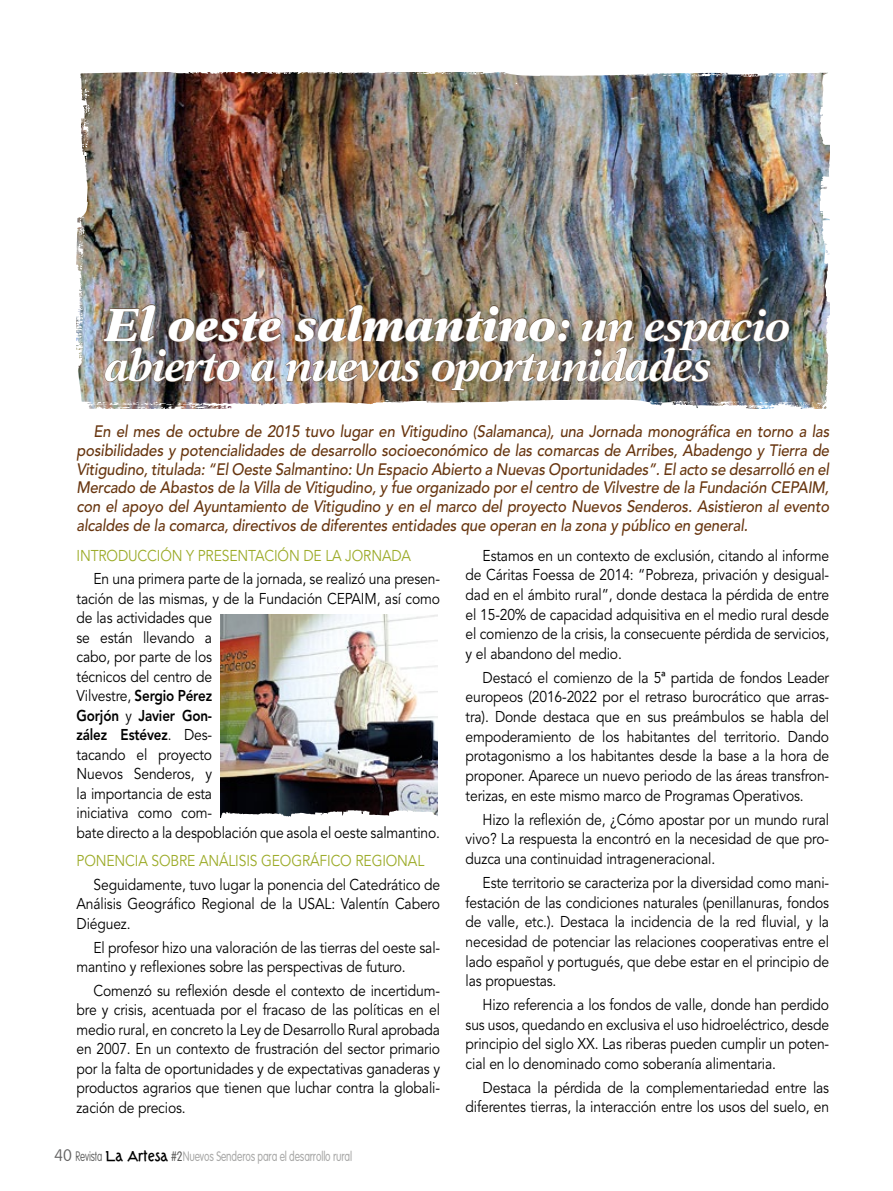
<style>
.page{position:relative;width:893px;height:1191px;background:#fff}
.page>*{position:absolute;margin:0;border:0;box-sizing:border-box;transform-origin:0 0}
.t1{font:italic 900 46.5px "New Aster";color:#fff;scale:.96 1}
.t2{font:italic 700 43.5px "New Aster";letter-spacing:-.03em;color:#fff;scale:.96 1}
.t3{font:italic 500 16.5px/18.8px "Avenir";letter-spacing:-.01em;color:#683610;text-align:justify;scale:.9 1}
.t4{font:15.6px/19.5px "Avenir";letter-spacing:-.01em;color:#000;text-align:justify;scale:.89 1}
.t5{font:15.6px "Avenir";letter-spacing:-.01em;color:#9cab28;scale:.89 1}
.t6{font:300 13.5px "VAG Rounded";letter-spacing:-.01em;color:#a8a8a7;scale:.75 1}
.s1{font-size:43.5px}
.s2{font-weight:700;font-size:43.5px}
.s3{font-weight:800}
.s4{font-weight:100;font-size:16.5px;color:#646363}
.s5{font-weight:100;color:#575756}
.s6{font-family:"Tork";font-weight:700;color:#000}
.s7{color:#575756}
</style>
<div class="page">
<img style="left:76px;top:72px;width:754px;height:337px">
<svg style="left:770px;top:74px;width:25px;height:3px"></svg>
<svg style="left:460px;top:72px;width:21px;height:3px"></svg>
<svg style="left:711px;top:73px;width:16px;height:3px"></svg>
<svg style="left:662px;top:73px;width:38px;height:4px"></svg>
<svg style="left:83px;top:74px;width:7px;height:26px"></svg>
<img style="left:88px;top:399px;width:690px;height:10px">
<svg style="left:805px;top:75px;width:12px;height:2px"></svg>
<svg style="left:787px;top:402px;width:37px;height:7px"></svg>
<img style="left:103px;top:304px;width:687px;height:87px">
<img style="left:221px;top:614px;width:217px;height:195px">
<svg style="left:221px;top:809px;width:217px;height:9px"></svg>
<h1 class="t1" style="left:105px;top:296px;width:716px">El oeste salmantino<span class="s1">:</span> <span class="s2">un espacio</span></h1>
<h2 class="t2" style="left:105px;top:340px;width:634px">abierto a nuevas oportunidades</h2>
<p class="t3" style="left:77px;top:422px;width:838px;text-indent:17px">En el mes de octubre de 2015 tuvo lugar en Vitigudino (Salamanca), una Jornada monográfica en torno a las posibilidades y potencialidades de desarrollo socioeconómico de las comarcas de Arribes, Abadengo y Tierra de Vitigudino, titulada: “El Oeste Salmantino: Un Espacio Abierto a Nuevas Oportunidades”. El acto se desarrolló en el Mercado de Abastos de la Villa de Vitigudino, y fue organizado por el centro de Vilvestre de la Fundación CEPAIM, con el apoyo del Ayuntamiento de Vitigudino y en el marco del proyecto Nuevos Senderos. Asistieron al evento alcaldes de la comarca, directivos de diferentes entidades que operan en la zona y público en general.</p>
<p class="t5" style="left:77px;top:546px;width:377px">INTRODUCCIÓN Y PRESENTACIÓN DE LA JORNADA</p>
<p class="t4" style="left:77px;top:569px;width:410px;text-align:left;text-indent:17px">En una primera parte de la jornada, se realizó una presen&shy;tación de las mismas, y de la Fundación CEPAIM, así como de las actividades que<br>se están llevando a<br>cabo, por parte de los<br>técnicos del centro de<br>Vilvestre, <span class="s3">Sergio Pérez<br>Gorjón</span> y <span class="s3">Javier Gon-<br>zález Estévez</span>. Des-<br>tacando el proyecto<br>Nuevos Senderos, y<br>la importancia de esta<br>iniciativa como com-<br>bate directo a la despoblación que asola el oeste salmantino.</p>
<p class="t5" style="left:77px;top:851px;width:392px">PONENCIA SOBRE ANÁLISIS GEOGRÁFICO REGIONAL</p>
<p class="t4" style="left:77px;top:875px;width:410px;text-indent:17px">Seguidamente, tuvo lugar la ponencia del Catedrático de Análisis Geográfico Regional de la USAL: Valentín Cabero Diéguez.</p>
<p class="t4" style="left:77px;top:937px;width:410px;text-indent:17px">El profesor hizo una valoración de las tierras del oeste sal&shy;mantino y reflexiones sobre las perspectivas de futuro.</p>
<p class="t4" style="left:77px;top:981px;width:410px;text-indent:17px">Comenzó su reflexión desde el contexto de incertidum&shy;bre y crisis, acentuada por el fracaso de las políticas en el medio rural, en concreto la Ley de Desarrollo Rural aprobada en 2007. En un contexto de frustración del sector primario por la falta de oportunidades y de expectativas ganaderas y productos agrarios que tienen que luchar contra la globali&shy;zación de precios.</p>
<p class="t6" style="left:54px;top:1148px;width:399px"><span class="s4">40</span> <span class="s5">Revista</span> <span class="s6">La Artesa</span> <span class="s7">#2</span>Nuevos Senderos para el desarrollo rural</p>
<p class="t4" style="left:466px;top:546px;width:410px;text-indent:17px">Estamos en un contexto de exclusión, citando al informe de Cáritas Foessa de 2014: “Pobreza, privación y desigual&shy;dad en el ámbito rural”, donde destaca la pérdida de entre el 15-20% de capacidad adquisitiva en el medio rural desde el comienzo de la crisis, la consecuente pérdida de servicios, y el abandono del medio.</p>
<p class="t4" style="left:466px;top:668px;width:410px;text-indent:17px">Destacó el comienzo de la 5ª partida de fondos Leader europeos (2016-2022 por el retraso burocrático que arras&shy;tra). Donde destaca que en sus preámbulos se habla del empoderamiento de los habitantes del territorio. Dando protagonismo a los habitantes desde la base a la hora de proponer. Aparece un nuevo periodo de las áreas transfron&shy;terizas, en este mismo marco de Programas Operativos.</p>
<p class="t4" style="left:466px;top:810px;width:410px;text-indent:17px">Hizo la reflexión de, ¿Cómo apostar por un mundo rural vivo? La respuesta la encontró en la necesidad de que pro&shy;duzca una continuidad intrageneracional.</p>
<p class="t4" style="left:466px;top:873px;width:410px;text-indent:17px">Este territorio se caracteriza por la diversidad como mani&shy;festación de las condiciones naturales (penillanuras, fondos de valle, etc.). Destaca la incidencia de la red fluvial, y la necesidad de potenciar las relaciones cooperativas entre el lado español y portugués, que debe estar en el principio de las propuestas.</p>
<p class="t4" style="left:466px;top:995px;width:410px;text-indent:17px">Hizo referencia a los fondos de valle, donde han perdido sus usos, quedando en exclusiva el uso hidroeléctrico, desde principio del siglo XX. Las riberas pueden cumplir un poten&shy;cial en lo denominado como soberanía alimentaria.</p>
<p class="t4" style="left:466px;top:1078px;width:410px;text-align:right">Destaca la pérdida de la complementariedad entre las diferentes tierras, la interacción entre los usos del suelo, en</p>
</div>
